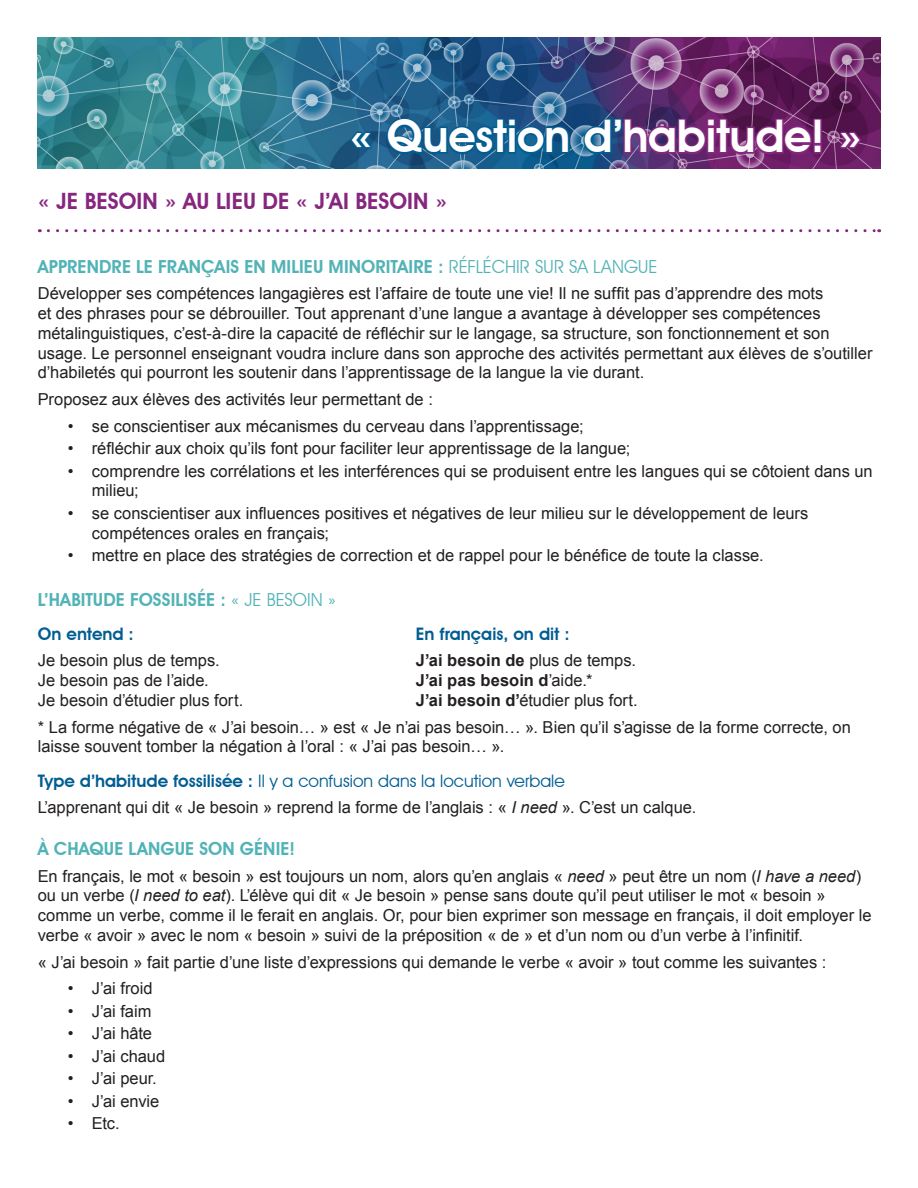
<style>
.page{position:relative;width:918px;height:1188px;background:#fff}
.page>*{position:absolute;margin:0;border:0;box-sizing:border-box;transform-origin:0 0}
.Heading{font:600 45px "Avant Garde IT Cby BT";letter-spacing:-.005em;color:#fff}
.Theme{font:600 22.5px "Avant Garde IT Cby BT";letter-spacing:.005em;color:#86277f}
.t1{font:600 18px "Avant Garde IT Cby BT";letter-spacing:.01em;color:#52b3b6}
.Subtitles{font:17.25px "Avant Garde IT Cby BT";letter-spacing:.005em;color:#005d92}
.Subtitles-2{font:600 17.25px "Avant Garde IT Cby BT";color:#005d92}
.Bodytext{font:16.5px/19.8px "Arial";color:#231f20}
.Bodytext-2{font:700 16.5px "Arial";letter-spacing:.005em;color:#231f20}
.s1{font-weight:400}
.s2{font-weight:700}
.s3{font-weight:600}
.s4{font-style:italic}
</style>
<div class="page">
<svg style="left:48px;top:229px;width:832px;height:3px"></svg>
<img style="left:38px;top:38px;width:842px;height:130px">
<svg style="left:348px;top:129px;width:28px;height:21px"></svg>
<svg style="left:384px;top:116px;width:187px;height:40px;background:#156090"></svg>
<svg style="left:581px;top:117px;width:242px;height:39px;background:#633278"></svg>
<svg style="left:835px;top:130px;width:28px;height:20px"></svg>
<p class="Heading" style="left:349px;top:109px;width:515px">« Question d’habitude! »</p>
<p class="Theme" style="left:38px;top:187px;width:411px">« JE BESOIN » AU LIEU DE « J’AI BESOIN »</p>
<p class="t1" style="left:38px;top:256px;width:621px">APPRENDRE LE FRANÇAIS EN MILIEU MINORITAIRE : <span class="s1">RÉFLÉCHIR SUR SA LANGUE</span></p>
<p class="Bodytext" style="left:38px;top:283px;width:836px">Développer ses compétences langagières est l’affaire de toute une vie! Il ne suffit pas d’apprendre des mots<br>et des phrases pour se débrouiller. Tout apprenant d’une langue a avantage à développer ses compétences métalinguistiques, c’est-à-dire la capacité de réfléchir sur le langage, sa structure, son fonctionnement et son usage. Le personnel enseignant voudra inclure dans son approche des activités permettant aux élèves de s’outiller d’habiletés qui pourront les soutenir dans l’apprentissage de la langue la vie durant.</p>
<p class="Bodytext" style="left:38px;top:389px;width:397px">Proposez aux élèves des activités leur permettant de :</p>
<p class="Bodytext" style="left:68px;top:416px;width:517px">• se conscientiser aux mécanismes du cerveau dans l’apprentissage;</p>
<p class="Bodytext" style="left:68px;top:438px;width:564px">• réfléchir aux choix qu’ils font pour faciliter leur apprentissage de la langue;</p>
<p class="Bodytext" style="left:92px;top:461px;width:783px;text-indent:-24px">• comprendre les corrélations et les interférences qui se produisent entre les langues qui se côtoient dans un milieu;</p>
<p class="Bodytext" style="left:92px;top:503px;width:718px;text-indent:-24px">• se conscientiser aux influences positives et négatives de leur milieu sur le développement de leurs compétences orales en français;</p>
<p class="Bodytext" style="left:68px;top:545px;width:697px">• mettre en place des stratégies de correction et de rappel pour le bénéfice de toute la classe.</p>
<p class="t1" style="left:38px;top:589px;width:300px">L’HABITUDE FOSSILISÉE : <span class="s1">« JE BESOIN »</span></p>
<p class="Subtitles-2" style="left:38px;top:623px;width:98px">On entend :</p>
<p class="Subtitles-2" style="left:416px;top:623px;width:155px">En français, on dit :</p>
<p class="Bodytext" style="left:38px;top:651px;width:184px">Je besoin plus de temps.</p>
<p class="Bodytext-2" style="left:416px;top:649px;width:222px">J’ai besoin de <span class="s1">plus de temps.</span></p>
<p class="Bodytext" style="left:38px;top:670px;width:173px">Je besoin pas de l’aide.</p>
<p class="Bodytext-2" style="left:416px;top:669px;width:178px">J’ai pas besoin d<span class="s1">’aide.*</span></p>
<p class="Bodytext" style="left:38px;top:690px;width:207px">Je besoin d’étudier plus fort.</p>
<p class="Bodytext" style="left:416px;top:690px;width:224px"><span class="s2">J’ai besoin d’</span>étudier plus fort.</p>
<p class="Bodytext" style="left:38px;top:717px;width:815px">* La forme négative de « J’ai besoin… » est « Je n’ai pas besoin… ». Bien qu’il s’agisse de la forme correcte, on laisse souvent tomber la négation à l’oral : « J’ai pas besoin… ».</p>
<p class="Subtitles" style="left:38px;top:770px;width:529px"><span class="s3">Type d’habitude fossilisée :</span> Il y a confusion dans la locution verbale</p>
<p class="Bodytext" style="left:38px;top:797px;width:660px">L’apprenant qui dit « Je besoin » reprend la forme de l’anglais : « <span class="s4">I need</span> ». C’est un calque.</p>
<p class="t1" style="left:38px;top:838px;width:259px">À CHAQUE LANGUE SON GÉNIE!</p>
<p class="Bodytext" style="left:38px;top:866px;width:835px">En français, le mot « besoin » est toujours un nom, alors qu’en anglais « <span class="s4">need</span> » peut être un nom (<span class="s4">I have a need</span>) ou un verbe (<span class="s4">I need to eat</span>). L’élève qui dit « Je besoin » pense sans doute qu’il peut utiliser le mot « besoin » comme un verbe, comme il le ferait en anglais. Or, pour bien exprimer son message en français, il doit employer le verbe « avoir » avec le nom « besoin » suivi de la préposition « de » et d’un nom ou d’un verbe à l’infinitif.</p>
<p class="Bodytext" style="left:38px;top:952px;width:790px">« J’ai besoin » fait partie d’une liste d’expressions qui demande le verbe « avoir » tout comme les suivantes :</p>
<p class="Bodytext" style="left:68px;top:978px;width:86px">• J’ai froid</p>
<p class="Bodytext" style="left:68px;top:1001px;width:85px">• J’ai faim</p>
<p class="Bodytext" style="left:68px;top:1023px;width:86px">• J’ai hâte</p>
<p class="Bodytext" style="left:68px;top:1046px;width:99px">• J’ai chaud</p>
<p class="Bodytext" style="left:68px;top:1068px;width:91px">• J’ai peur.</p>
<p class="Bodytext" style="left:68px;top:1091px;width:93px">• J’ai envie</p>
<p class="Bodytext" style="left:68px;top:1113px;width:53px">• Etc.</p>
</div>
